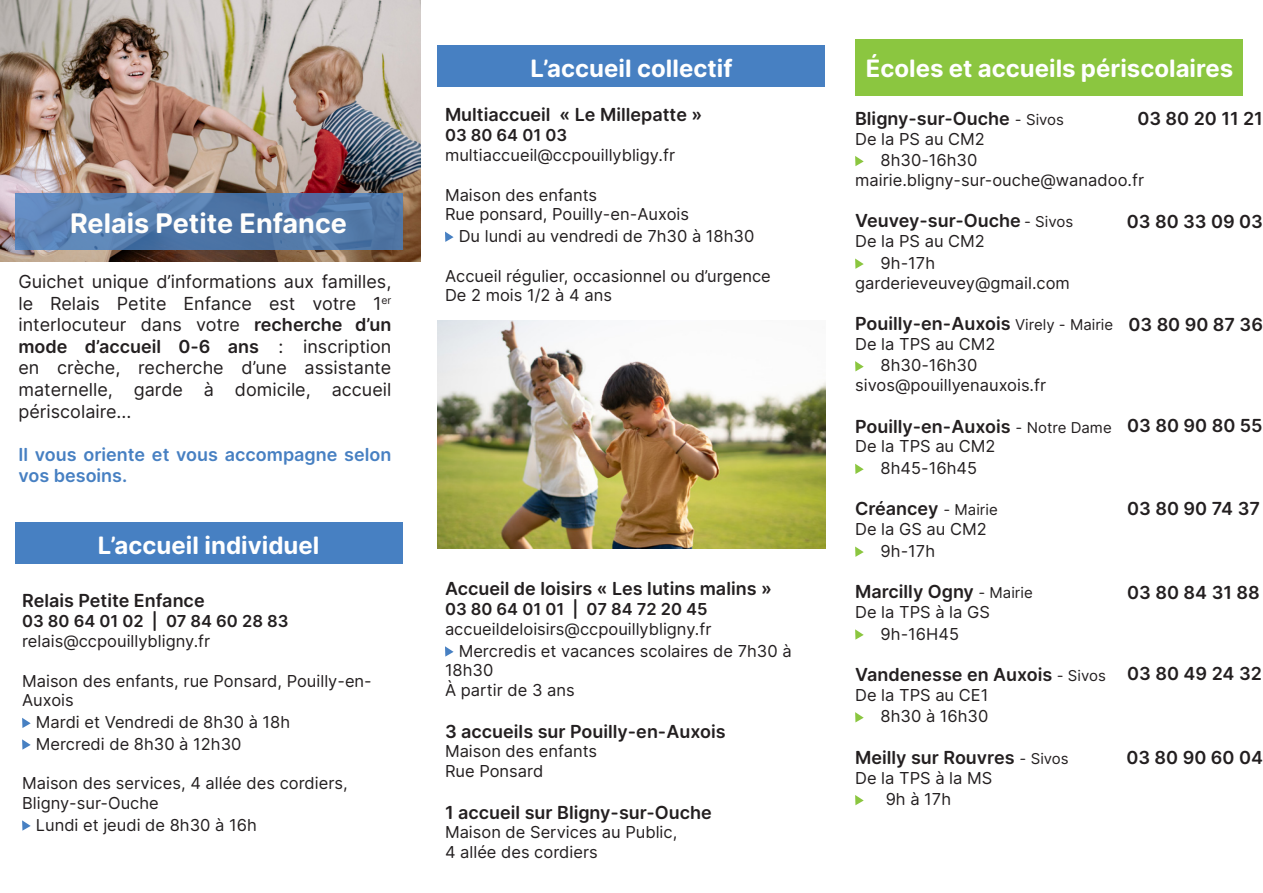
<style>
.page{position:relative;width:1263px;height:893px;background:#fff}
.page>*{position:absolute;margin:0;border:0;box-sizing:border-box;transform-origin:0 0}
.t1{font:700 27px "Open Runde";color:#fffefc}
.t2{font:700 24px "Open Runde";color:#fff}
.t3{font:600 18px "Open Runde";color:#231f20}
.t4{font:18px/21.6px "Open Runde";color:#231f20;text-align:justify}
.t5{font:600 18px/21.6px "Open Runde";color:#4780c2}
.t6{font:16.5px/19.8px "Open Runde";color:#231f20}
.t7{font:600 16.5px "Open Runde";color:#231f20}
.s1{font-weight:600}
.s2{font-weight:400;font-size:15px}
</style>
<div class="page">
<div style="left:15px;top:522px;width:387px;height:41px;background:#4780c2"></div>
<div style="left:438px;top:45px;width:387px;height:41px;background:#4780c2"></div>
<img style="left:0;top:0;width:420px;height:261px">
<svg style="left:15px;top:193px;width:387px;height:57px;background:#557cad"></svg>
<div style="left:856px;top:39px;width:387px;height:57px;background:#8bc640"></div>
<img style="left:438px;top:321px;width:387px;height:228px">
<svg style="left:22px;top:718px;width:9px;height:10px"></svg>
<svg style="left:22px;top:739px;width:9px;height:11px"></svg>
<svg style="left:22px;top:820px;width:9px;height:11px"></svg>
<svg style="left:445px;top:232px;width:9px;height:10px"></svg>
<svg style="left:445px;top:646px;width:9px;height:11px"></svg>
<svg style="left:855px;top:156px;width:9px;height:10px"></svg>
<svg style="left:855px;top:258px;width:9px;height:11px"></svg>
<svg style="left:855px;top:361px;width:9px;height:10px"></svg>
<svg style="left:855px;top:464px;width:9px;height:10px"></svg>
<svg style="left:855px;top:546px;width:9px;height:11px"></svg>
<svg style="left:855px;top:629px;width:9px;height:11px"></svg>
<svg style="left:855px;top:712px;width:9px;height:10px"></svg>
<svg style="left:855px;top:795px;width:9px;height:10px"></svg>
<p class="t1" style="left:70px;top:203px;width:278px">Relais Petite Enfance</p>
<p class="t4" style="left:18px;top:270px;width:374px">Guichet unique d’informations aux familles, le Relais Petite Enfance est votre 1<sup>er </sup>interlocuteur dans votre <span class="s1">recherche d’un mode d’accueil 0-6 ans</span> : inscription en crèche, recherche d’une assistante maternelle, garde à domicile, accueil périscolaire...</p>
<p class="t5" style="left:18px;top:443px;width:374px">Il vous oriente et vous accompagne selon vos besoins.</p>
<p class="t2" style="left:98px;top:528px;width:223px">L’accueil individuel</p>
<p class="t3" style="left:22px;top:587px;width:184px">Relais Petite Enfance</p>
<p class="t7" style="left:22px;top:609px;width:268px">03 80 64 01 02 | 07 84 60 28 83</p>
<p class="t6" style="left:22px;top:631px;width:190px">relais@ccpouillybligny.fr</p>
<p class="t6" style="left:22px;top:670px;width:351px">Maison des enfants, rue Ponsard, Pouilly-en-<br>Auxois</p>
<p class="t6" style="left:36px;top:712px;width:256px">Mardi et Vendredi de 8h30 à 18h</p>
<p class="t6" style="left:36px;top:733px;width:207px">Mercredi de 8h30 à 12h30</p>
<p class="t6" style="left:22px;top:773px;width:327px">Maison des services, 4 allée des cordiers,<br>Bligny-sur-Ouche</p>
<p class="t6" style="left:36px;top:814px;width:222px">Lundi et jeudi de 8h30 à 16h</p>
<p class="t2" style="left:530px;top:51px;width:204px">L’accueil collectif</p>
<p class="t2" style="left:866px;top:51px;width:369px">Écoles et accueils périscolaires</p>
<p class="t3" style="left:445px;top:101px;width:259px">Multiaccueil « Le Millepatte »</p>
<p class="t7" style="left:445px;top:123px;width:124px">03 80 64 01 03</p>
<p class="t6" style="left:445px;top:145px;width:232px">multiaccueil@ccpouillybligy.fr</p>
<p class="t6" style="left:445px;top:184px;width:154px">Maison des enfants</p>
<p class="t6" style="left:445px;top:204px;width:246px">Rue ponsard, Pouilly-en-Auxois</p>
<p class="t6" style="left:459px;top:226px;width:297px">Du lundi au vendredi de 7h30 à 18h30</p>
<p class="t6" style="left:445px;top:265px;width:327px">Accueil régulier, occasionnel ou d’urgence</p>
<p class="t6" style="left:445px;top:285px;width:169px">De 2 mois 1/2 à 4 ans</p>
<p class="t3" style="left:445px;top:575px;width:328px">Accueil de loisirs « Les lutins malins »</p>
<p class="t7" style="left:445px;top:597px;width:264px">03 80 64 01 01 | 07 84 72 20 45</p>
<p class="t6" style="left:445px;top:619px;width:268px">accueildeloisirs@ccpouillybligny.fr</p>
<p class="t6" style="left:445px;top:640px;width:348px;text-indent:14px">Mercredis et vacances scolaires de 7h30 à<br>18h30</p>
<p class="t6" style="left:445px;top:680px;width:131px">À partir de 3 ans</p>
<p class="t3" style="left:445px;top:718px;width:282px">3 accueils sur Pouilly-en-Auxois</p>
<p class="t6" style="left:445px;top:741px;width:154px">Maison des enfants</p>
<p class="t6" style="left:445px;top:761px;width:100px">Rue Ponsard</p>
<p class="t3" style="left:445px;top:799px;width:268px">1 accueil sur Bligny-sur-Ouche</p>
<p class="t6" style="left:445px;top:822px;width:234px">Maison de Services au Public,</p>
<p class="t6" style="left:445px;top:842px;width:154px">4 allée des cordiers</p>
<p class="t3" style="left:855px;top:105px;width:210px">Bligny-sur-Ouche <span class="s2">- Sivos</span></p>
<p class="t6" style="left:855px;top:128px;width:131px">De la PS au CM2</p>
<p class="t6" style="left:881px;top:150px;width:98px">8h30-16h30</p>
<p class="t6" style="left:855px;top:170px;width:291px">mairie.bligny-sur-ouche@wanadoo.fr</p>
<p class="t3" style="left:855px;top:207px;width:220px">Veuvey-sur-Ouche <span class="s2">- Sivos</span></p>
<p class="t6" style="left:855px;top:231px;width:131px">De la PS au CM2</p>
<p class="t6" style="left:881px;top:253px;width:56px">9h-17h</p>
<p class="t6" style="left:855px;top:272px;width:216px">garderieveuvey@gmail.com</p>
<p class="t3" style="left:855px;top:310px;width:260px">Pouilly-en-Auxois <span class="s2">Virely - Mairie</span></p>
<p class="t6" style="left:855px;top:334px;width:142px">De la TPS au CM2</p>
<p class="t6" style="left:881px;top:355px;width:98px">8h30-16h30</p>
<p class="t6" style="left:855px;top:375px;width:193px">sivos@pouillyenauxois.fr</p>
<p class="t3" style="left:855px;top:413px;width:258px">Pouilly-en-Auxois <span class="s2">- Notre Dame</span></p>
<p class="t6" style="left:855px;top:436px;width:142px">De la TPS au CM2</p>
<p class="t6" style="left:881px;top:458px;width:98px">8h45-16h45</p>
<p class="t3" style="left:855px;top:495px;width:144px">Créancey <span class="s2">- Mairie</span></p>
<p class="t6" style="left:855px;top:519px;width:133px">De la GS au CM2</p>
<p class="t6" style="left:881px;top:541px;width:56px">9h-17h</p>
<p class="t3" style="left:855px;top:578px;width:179px">Marcilly Ogny <span class="s2">- Mairie</span></p>
<p class="t6" style="left:855px;top:602px;width:136px">De la TPS à la GS</p>
<p class="t6" style="left:881px;top:623px;width:80px">9h-16H45</p>
<p class="t3" style="left:855px;top:661px;width:252px">Vandenesse en Auxois <span class="s2">- Sivos</span></p>
<p class="t6" style="left:855px;top:685px;width:135px">De la TPS au CE1</p>
<p class="t6" style="left:881px;top:706px;width:109px">8h30 à 16h30</p>
<p class="t3" style="left:855px;top:744px;width:215px">Meilly sur Rouvres <span class="s2">- Sivos</span></p>
<p class="t6" style="left:855px;top:767px;width:139px">De la TPS à la MS</p>
<p class="t6" style="left:886px;top:789px;width:67px">9h à 17h</p>
<p class="t3" style="left:1137px;top:105px;width:127px">03 80 20 11 21</p>
<p class="t3" style="left:1127px;top:208px;width:138px">03 80 33 09 03</p>
<p class="t3" style="left:1128px;top:311px;width:136px">03 80 90 87 36</p>
<p class="t3" style="left:1127px;top:412px;width:137px">03 80 90 80 55</p>
<p class="t3" style="left:1127px;top:495px;width:134px">03 80 90 74 37</p>
<p class="t3" style="left:1127px;top:579px;width:134px">03 80 84 31 88</p>
<p class="t3" style="left:1127px;top:660px;width:136px">03 80 49 24 32</p>
<p class="t3" style="left:1126px;top:744px;width:138px">03 80 90 60 04</p>
</div>
